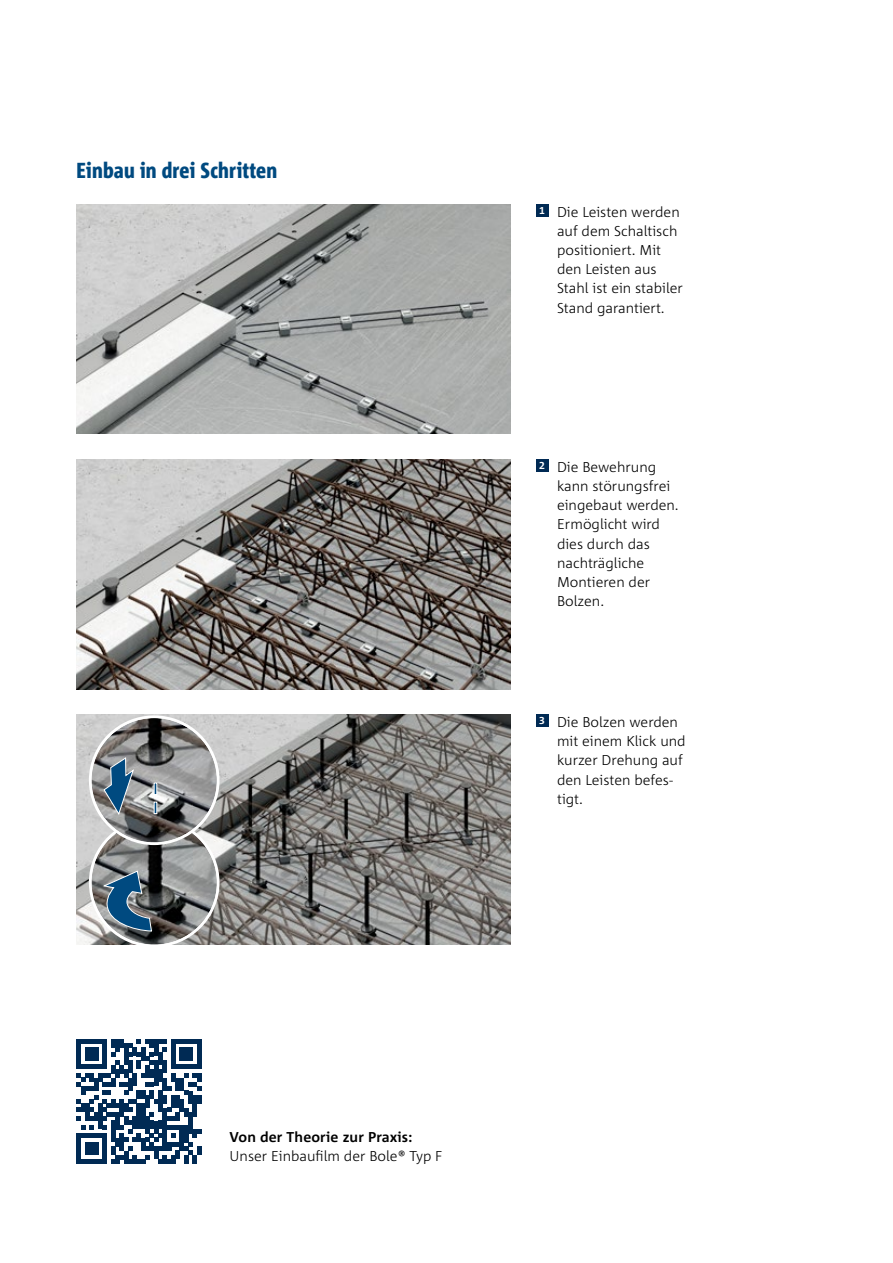
<style>
.page{position:relative;width:893px;height:1263px;background:#fff}
.page>*{position:absolute;margin:0;border:0;box-sizing:border-box;transform-origin:0 0}
.t1{font:800 condensed 21.75px "Corpid Schoeck";letter-spacing:.01em;color:#004a80}
.t2{font:300 14.25px/19.2px "Corpid Schoeck";color:#000}
.t3{font:700 14.25px "Corpid Schoeck";letter-spacing:.01em;color:#000}
</style>
<div class="page">
<img style="left:77px;top:204px;width:433px;height:230px">
<img style="left:77px;top:459px;width:433px;height:230px">
<img style="left:77px;top:714px;width:433px;height:230px">
<img style="left:92px;top:842px;width:125px;height:103px">
<div style="left:89px;top:818px;width:131px;height:129px;border:3px solid #fff;border-radius:50%"></div>
<img style="left:92px;top:718px;width:125px;height:124px">
<div style="left:89px;top:715px;width:131px;height:130px;border:3px solid #fff;border-radius:50%"></div>
<svg style="left:154px;top:782px;width:3px;height:13px"></svg>
<svg style="left:154px;top:801px;width:3px;height:13px"></svg>
<svg style="left:103px;top:870px;width:49px;height:61px;background:#4e6e84"></svg>
<svg style="left:103px;top:757px;width:31px;height:58px;background:#5f7a8e"></svg>
<svg style="left:77px;top:1039px;width:124px;height:124px"></svg>
<div style="left:536px;top:204px;width:13px;height:13px;background:#002a54"></div>
<div style="left:536px;top:459px;width:13px;height:13px;background:#002a54"></div>
<div style="left:536px;top:714px;width:13px;height:13px;background:#002a54"></div>
<h1 class="t1" style="left:77px;top:157px;width:202px">Einbau in drei Schritten</h1>
<p class="t2" style="left:557px;top:202px;width:127px;text-indent:-18px"><sup>1</sup> Die Leisten werden auf dem Schaltisch positioniert. Mit den Leisten aus<br>Stahl ist ein stabiler<br>Stand garantiert.</p>
<p class="t2" style="left:557px;top:457px;width:123px;text-indent:-18px"><sup>2</sup> Die Bewehrung kann störungsfrei eingebaut werden.<br>Ermöglicht wird dies durch das nachträgliche<br>Montieren der<br>Bolzen.</p>
<p class="t2" style="left:557px;top:712px;width:130px;text-indent:-18px"><sup>3</sup> Die Bolzen werden mit einem Klick und kurzer Drehung auf den Leisten befes&shy;tigt.</p>
<p class="t3" style="left:230px;top:1128px;width:184px">Von der Theorie zur Praxis:</p>
<p class="t2" style="left:230px;top:1146px;width:214px">Unser Einbaufilm der Bole® Typ F</p>
</div>
